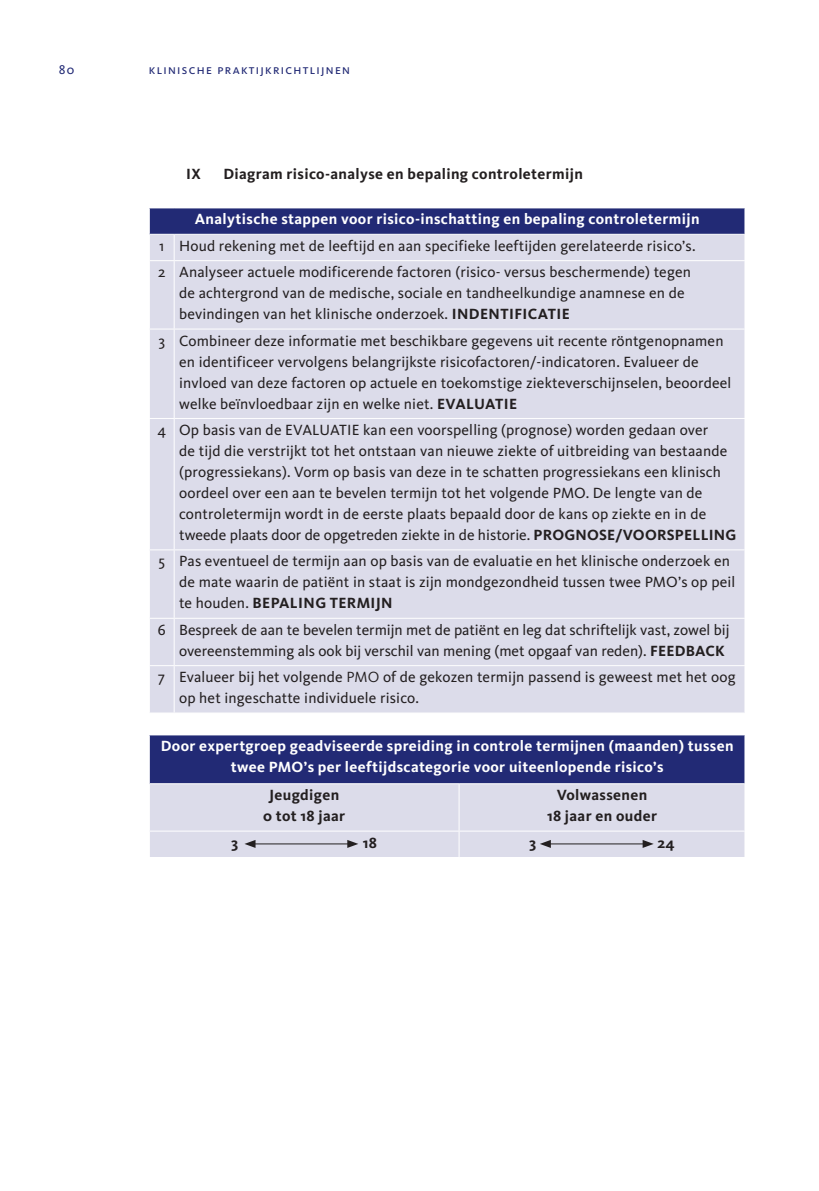
<style>
.page{position:relative;width:819px;height:1191px;background:#fff}
.page>*{position:absolute;margin:0;border:0;box-sizing:border-box;transform-origin:0 0}
.t1{font:15.4px/21px "Kievit";letter-spacing:.01em;color:#231f20}
.t2{font:700 15.4px/21px "Kievit";letter-spacing:.025em;color:#fff;text-align:center}
.t3{font:700 15.4px/21px "Kievit";letter-spacing:.025em;color:#231f20;text-align:center}
.t4{font:15.4px "Kievit Bold SC";letter-spacing:.025em;color:#231f20}
.t5{font:13.12px "Kievit Book SC";letter-spacing:.1em;color:#222a75}
.t6{font:13.12px "Kievit";color:#222a75}
.s1{font-family:"Kievit Bold SC"}
.s2{font-family:"Kievit Book SC"}
.s3{font-family:"Kievit"}
.s4{font-family:"Kievit Regular SC"}
</style>
<div class="page">
<div style="left:149px;top:208px;width:596px;height:26px;background:#222a75"></div>
<div style="left:150px;top:235px;width:594px;height:477px;background:#dcdcea"></div>
<svg style="left:744px;top:208px;width:1px;height:52px"></svg>
<svg style="left:149px;top:208px;width:26px;height:53px"></svg>
<hr style="left:174px;top:260px;width:571px;height:1px;background:#fff">
<hr style="left:174px;top:261px;width:1px;height:68px;background:#fff">
<svg style="left:150px;top:329px;width:24px;height:1px"></svg>
<hr style="left:174px;top:329px;width:571px;height:1px;background:#fff">
<hr style="left:174px;top:329px;width:1px;height:89px;background:#fff">
<svg style="left:150px;top:418px;width:24px;height:1px"></svg>
<hr style="left:174px;top:418px;width:571px;height:1px;background:#fff">
<hr style="left:174px;top:419px;width:1px;height:130px;background:#fff">
<svg style="left:150px;top:549px;width:24px;height:1px"></svg>
<hr style="left:174px;top:549px;width:571px;height:1px;background:#fff">
<hr style="left:174px;top:550px;width:1px;height:68px;background:#fff">
<svg style="left:150px;top:618px;width:24px;height:1px"></svg>
<hr style="left:174px;top:618px;width:571px;height:1px;background:#fff">
<hr style="left:174px;top:618px;width:1px;height:47px;background:#fff">
<svg style="left:150px;top:665px;width:24px;height:1px"></svg>
<hr style="left:174px;top:665px;width:571px;height:1px;background:#fff">
<hr style="left:174px;top:666px;width:1px;height:46px;background:#fff">
<svg style="left:150px;top:712px;width:24px;height:1px"></svg>
<div style="left:149px;top:735px;width:596px;height:48px;background:#222a75"></div>
<div style="left:150px;top:784px;width:594px;height:73px;background:#dcdcea"></div>
<hr style="left:149px;top:735px;width:1px;height:48px;background:#fff">
<hr style="left:744px;top:735px;width:1px;height:48px;background:#fff">
<hr style="left:458px;top:784px;width:1px;height:46px;background:#fff">
<hr style="left:149px;top:830px;width:310px;height:1px;background:#fff">
<hr style="left:459px;top:830px;width:286px;height:1px;background:#fff">
<svg style="left:458px;top:831px;width:1px;height:26px"></svg>
<svg style="left:744px;top:831px;width:1px;height:26px"></svg>
<hr style="left:253px;top:843px;width:97px;height:1px;background:#231f20">
<svg style="left:244px;top:840px;width:11px;height:8px"></svg>
<svg style="left:347px;top:840px;width:11px;height:8px"></svg>
<hr style="left:548px;top:843px;width:97px;height:1px;background:#231f20">
<svg style="left:539px;top:840px;width:12px;height:8px"></svg>
<svg style="left:642px;top:840px;width:11px;height:8px"></svg>
<p class="t6" style="left:59px;top:63px;width:17px">80</p>
<p class="t5" style="left:149px;top:63px;width:203px">klinische praktijkrichtlijnen</p>
<p class="t4" style="left:186px;top:165px;width:16px">IX</p>
<p class="t3" style="left:223px;top:164px;width:361px">Diagram risico-analyse en bepaling controletermijn</p>
<p class="t2" style="left:195px;top:209px;width:506px">Analytische stappen voor risico-inschatting en bepaling controletermijn</p>
<p class="t1" style="left:158px;top:232px;width:539px;line-height:26.4px">1 Houd rekening met de leeftijd en aan specifieke leeftijden gerelateerde risico’s.<br>2 Analyseer actuele modificerende factoren (risico- versus beschermende) tegen</p>
<p class="t1" style="left:179px;top:283px;width:507px">de achtergrond van de medische, sociale en tandheelkundige anamnese en de bevin-dingen van het klinische onderzoek. <span class="s1">INDENTIFICATIE</span></p>
<p class="t1" style="left:179px;top:330px;width:553px;text-indent:-21px">3 Combineer deze informatie met beschikbare gegevens uit recente röntgenopnamen en identificeer vervolgens belangrijkste risicofactoren/-indicatoren. Evalueer de invloed van deze factoren op actuele en toekomstige ziekteverschijnselen, beoordeel welke beïnvloedbaar zijn en welke niet. <span class="s1">EVALUATIE</span></p>
<p class="t1" style="left:179px;top:419px;width:558px;text-indent:-22px">4 Op basis van de <span class="s2">EVALUATIE</span> kan een voorspelling (prognose) worden gedaan over<br>de tijd die verstrijkt tot het ontstaan van nieuwe ziekte of uitbreiding van bestaande (progressiekans). Vorm op basis van deze in te schatten progressiekans een klinisch oordeel over een aan te bevelen termijn tot het volgende PMO. De lengte van de controletermijn wordt in de eerste plaats bepaald door de kans op ziekte en in de tweede plaats door de opgetreden ziekte in de historie. <span class="s1">PROGNOSE/VOORSPELLING</span></p>
<p class="t1" style="left:179px;top:551px;width:557px;text-indent:-21px">5 Pas eventueel de termijn aan op basis van de evaluatie en het klinische onderzoek en de mate waarin de patiënt in staat is zijn mondgezondheid tussen twee <span class="s2">PMO</span>’s op peil</p>
<p class="t4" style="left:179px;top:594px;width:215px"><span class="s3">te houden.</span> BEPALING TERMIJN</p>
<p class="t1" style="left:179px;top:619px;width:552px;text-indent:-21px">6 Bespreek de aan te bevelen termijn met de patiënt en leg dat schriftelijk vast, zowel bij overeenstemming als ook bij verschil van mening (met opgaaf van reden). <span class="s1">FEEDBACK</span></p>
<p class="t1" style="left:179px;top:666px;width:558px;text-indent:-21px">7 Evalueer bij het volgende <span class="s4">PMO</span> of de gekozen termijn passend is geweest met het oog op het ingeschatte individuele risico.</p>
<p class="t2" style="left:161px;top:735px;width:574px">Door expertgroep geadviseerde spreiding in controle termijnen (maanden) tussen twee PMO’s per leeftijdscategorie voor uiteenlopende risico’s</p>
<p class="t3" style="left:263px;top:784px;width:84px">Jeugdigen<br>0 tot 18 jaar</p>
<p class="t3" style="left:547px;top:784px;width:111px">Volwassenen<br>18 jaar en ouder</p>
<p class="t3" style="left:231px;top:832px;width:9px">3</p>
<p class="t3" style="left:363px;top:832px;width:16px">18</p>
<p class="t3" style="left:529px;top:832px;width:9px">3</p>
<p class="t3" style="left:657px;top:832px;width:19px">24</p>
</div>
